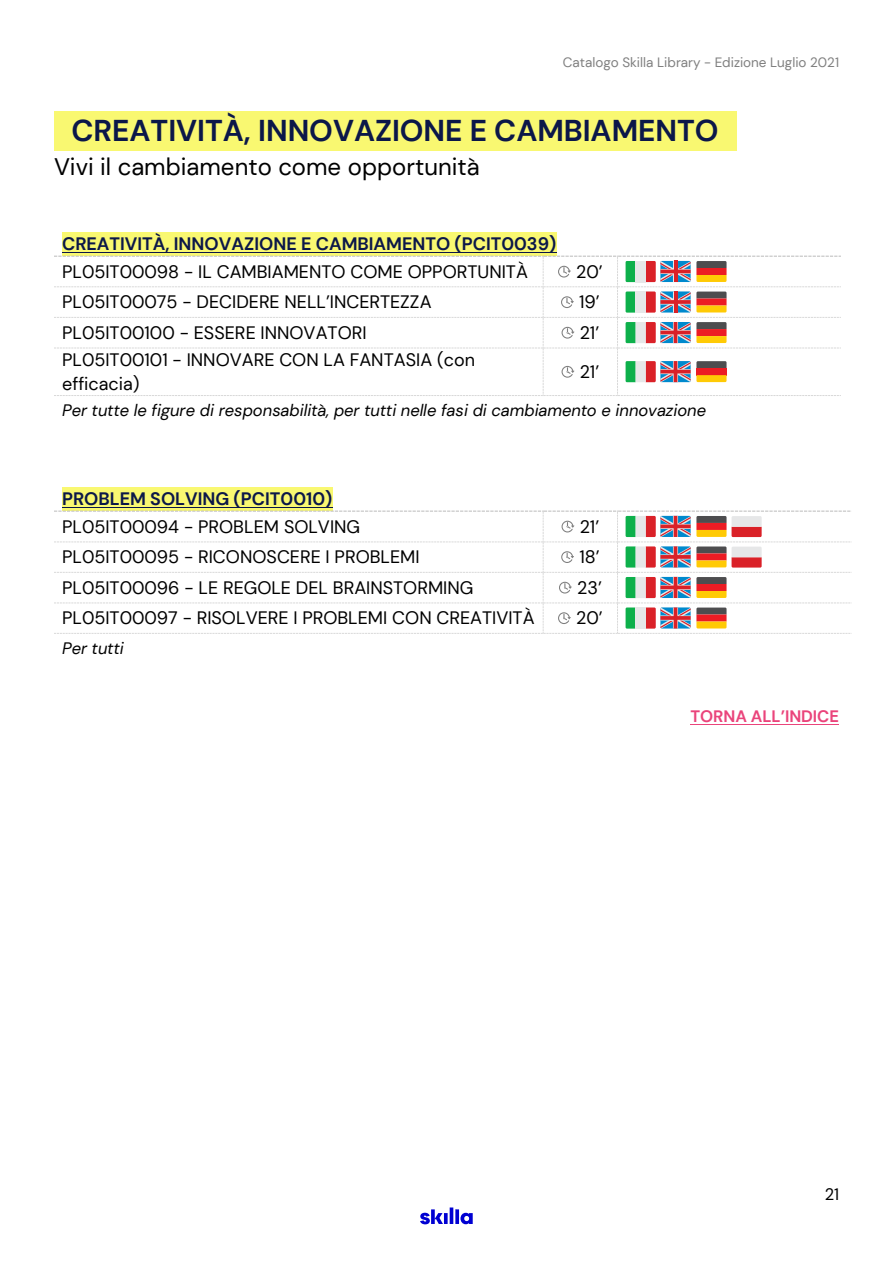
<style>
.page{position:relative;width:893px;height:1263px;background:#fff}
.page>*{position:absolute;margin:0;border:0;box-sizing:border-box;transform-origin:0 0}
.t1{font:700 30px "DM Sans";color:#0b1749}
.t2{font:24px "DM Sans";color:#000}
.t3{font:18px/23.4px "DM Sans";color:#000}
.t4{font:700 18px "DM Sans";color:#0b1749}
.t5{font:italic 16.5px "DM Sans";color:#000}
.t6{font:700 16.5px "DM Sans";letter-spacing:-.005em;color:#ea447b}
.t7{font:16.5px "DM Sans";color:#000}
.t8{font:13.5px "DM Sans";color:#7f7f7f}
.s1{color:#f9f871}
</style>
<div class="page">
<svg style="left:444px;top:1213px;width:4px;height:11px"></svg>
<hr style="left:450px;top:1207px;width:3px;height:17px;background:#0000d2">
<svg style="left:455px;top:1209px;width:4px;height:15px"></svg>
<svg style="left:461px;top:1213px;width:12px;height:11px"></svg>
<svg style="left:420px;top:1209px;width:23px;height:15px"></svg>
<div style="left:54px;top:112px;width:682px;height:39px;background:#f9f871"></div>
<div style="left:62px;top:232px;width:494px;height:24px;background:#f9f871"></div>
<hr style="left:62px;top:252px;width:494px;height:1px;background:#0b1749">
<div style="left:62px;top:487px;width:270px;height:24px;background:#f9f871"></div>
<hr style="left:62px;top:507px;width:270px;height:1px;background:#0b1749">
<hr style="left:690px;top:724px;width:149px;height:1px;background:#ea447b">
<svg style="left:54px;top:256px;width:787px;height:140px"></svg>
<svg style="left:54px;top:511px;width:798px;height:123px"></svg>
<p class="t8" style="left:563px;top:54px;width:278px">Catalogo Skilla Library - Edizione Luglio 2021</p>
<h1 class="t1" style="left:54px;top:112px;width:684px"><span class="s1">E</span>CREATIVITÀ, INNOVAZIONE E CAMBIAMENTO<span class="s1">E</span></h1>
<h2 class="t2" style="left:54px;top:151px;width:427px">Vivi il cambiamento come opportunità</h2>
<p class="t4" style="left:62px;top:233px;width:496px">CREATIVITÀ, INNOVAZIONE E CAMBIAMENTO (PCIT0039)</p>
<p class="t3" style="left:62px;top:260px;width:467px">PL05IT00098 - IL CAMBIAMENTO COME OPPORTUNITÀ</p>
<p class="t3" style="left:576px;top:260px;width:28px">20’</p>
<p class="t3" style="left:62px;top:290px;width:371px">PL05IT00075 - DECIDERE NELL’INCERTEZZA</p>
<p class="t3" style="left:579px;top:290px;width:22px">19’</p>
<p class="t3" style="left:62px;top:321px;width:306px">PL05IT00100 - ESSERE INNOVATORI</p>
<p class="t3" style="left:580px;top:321px;width:21px">21’</p>
<p class="t3" style="left:62px;top:348px;width:414px">PL05IT00101 - INNOVARE CON LA FANTASIA (con efficacia)</p>
<p class="t3" style="left:580px;top:360px;width:21px">21’</p>
<p class="t5" style="left:62px;top:400px;width:646px">Per tutte le figure di responsabilità, per tutti nelle fasi di cambiamento e innovazione</p>
<p class="t4" style="left:62px;top:487px;width:272px">PROBLEM SOLVING (PCIT0010)</p>
<p class="t3" style="left:62px;top:515px;width:299px">PL05IT00094 - PROBLEM SOLVING</p>
<p class="t3" style="left:580px;top:515px;width:21px">21’</p>
<p class="t3" style="left:62px;top:545px;width:359px">PL05IT00095 - RICONOSCERE I PROBLEMI</p>
<p class="t3" style="left:579px;top:545px;width:22px">18’</p>
<p class="t3" style="left:62px;top:576px;width:413px">PL05IT00096 - LE REGOLE DEL BRAINSTORMING</p>
<p class="t3" style="left:577px;top:576px;width:26px">23’</p>
<p class="t3" style="left:62px;top:606px;width:474px">PL05IT00097 - RISOLVERE I PROBLEMI CON CREATIVITÀ</p>
<p class="t3" style="left:576px;top:606px;width:28px">20’</p>
<p class="t5" style="left:62px;top:638px;width:63px">Per tutti</p>
<p class="t6" style="left:690px;top:706px;width:150px">TORNA ALL’INDICE</p>
<p class="t7" style="left:825px;top:1184px;width:16px">21</p>
</div>
